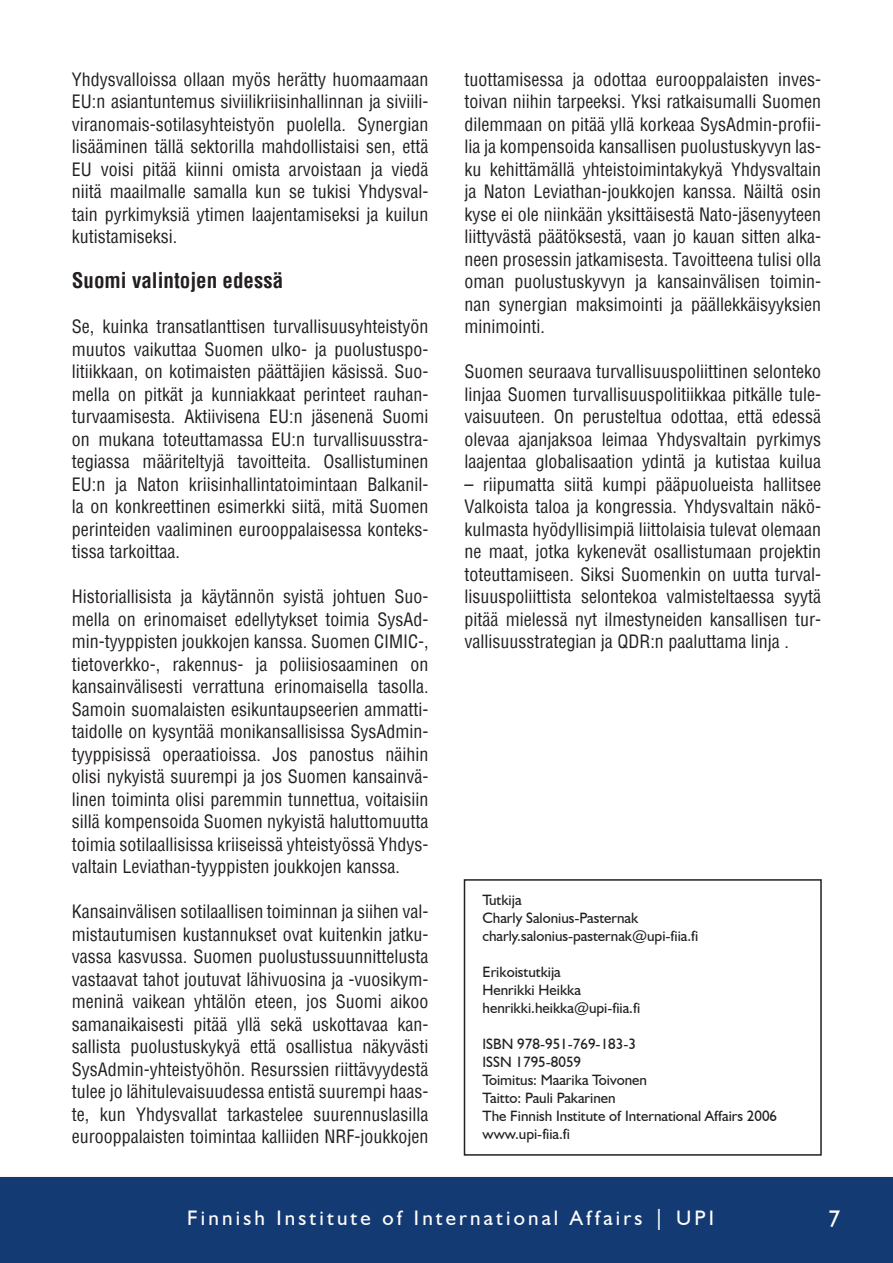
<style>
.page{position:relative;width:893px;height:1263px;background:#fff}
.page>*{position:absolute;margin:0;border:0;box-sizing:border-box;transform-origin:0 0}
.t1{font:24px "Humanist 521 BT";color:#fff}
.t2{font:21px "Humanist 521 BT";letter-spacing:.15em;color:#fdfdfd}
.t3{font:700 condensed 21px "Helvetica";color:#231f20}
.t4{font:condensed 18px/22.5px "Helvetica";color:#231f20;text-align:justify}
.t5{font:15px/18px "Humanist 521 BT";color:#231f20}
</style>
<div class="page">
<div style="left:0;top:1177px;width:893px;height:86px;background:#143a73"></div>
<div style="left:464px;top:879px;width:358px;height:277px;border:2px solid #231f20"></div>
<p class="t4" style="left:72px;top:68px;width:358px">Yhdysvalloissa ollaan myös herätty huomaamaan EU:n asiantuntemus siviilikriisinhallinnan ja siviili&shy;viranomais-sotilasyhteistyön puolella. Synergian lisääminen tällä sektorilla mahdollistaisi sen, että EU voisi pitää kiinni omista arvoistaan ja viedä niitä maailmalle samalla kun se tukisi Yhdysval&shy;tain pyrkimyksiä ytimen laajentamiseksi ja kuilun kutistamiseksi.</p>
<p class="t3" style="left:72px;top:267px;width:213px">Suomi valintojen edessä</p>
<p class="t4" style="left:72px;top:315px;width:358px">Se, kuinka transatlanttisen turvallisuusyhteistyön muutos vaikuttaa Suomen ulko- ja puolustuspo&shy;litiikkaan, on kotimaisten päättäjien käsissä. Suo&shy;mella on pitkät ja kunniakkaat perinteet rauhan&shy;turvaamisesta. Aktiivisena EU:n jäsenenä Suomi on mukana toteuttamassa EU:n turvallisuusstra&shy;tegiassa määriteltyjä tavoitteita. Osallistuminen EU:n ja Naton kriisinhallintatoimintaan Balkanil&shy;la on konkreettinen esimerkki siitä, mitä Suomen perinteiden vaaliminen eurooppalaisessa konteks&shy;tissa tarkoittaa.</p>
<p class="t4" style="left:72px;top:585px;width:358px">Historiallisista ja käytännön syistä johtuen Suo&shy;mella on erinomaiset edellytykset toimia SysAd&shy;min-tyyppisten joukkojen kanssa. Suomen CIMIC-, tietoverkko-, rakennus- ja poliisiosaaminen on kansainvälisesti verrattuna erinomaisella tasolla.<br>Samoin suomalaisten esikuntaupseerien ammatti&shy;taidolle on kysyntää monikansallisissa SysAdmin&shy;tyyppisissä operaatioissa. Jos panostus näihin olisi nykyistä suurempi ja jos Suomen kansainvä&shy;linen toiminta olisi paremmin tunnettua, voitaisiin sillä kompensoida Suomen nykyistä haluttomuutta toimia sotilaallisissa kriiseissä yhteistyössä Yhdys&shy;valtain Leviathan-tyyppisten joukkojen kanssa.</p>
<p class="t4" style="left:72px;top:900px;width:358px">Kansainvälisen sotilaallisen toiminnan ja siihen val&shy;mistautumisen kustannukset ovat kuitenkin jatku&shy;vassa kasvussa. Suomen puolustussuunnittelusta vastaavat tahot joutuvat lähivuosina ja -vuosikym&shy;meninä vaikean yhtälön eteen, jos Suomi aikoo samanaikaisesti pitää yllä sekä uskottavaa kan&shy;sallista puolustuskykyä että osallistua näkyvästi SysAdmin-yhteistyöhön. Resurssien riittävyydestä tulee jo lähitulevaisuudessa entistä suurempi haas&shy;te, kun Yhdysvallat tarkastelee suurennuslasilla eurooppalaisten toimintaa kalliiden NRF-joukkojen</p>
<p class="t4" style="left:464px;top:68px;width:358px">tuottamisessa ja odottaa eurooppalaisten inves&shy;toivan niihin tarpeeksi. Yksi ratkaisumalli Suomen dilemmaan on pitää yllä korkeaa SysAdmin-profii&shy;lia ja kompensoida kansallisen puolustuskyvyn las&shy;ku kehittämällä yhteistoimintakykyä Yhdysvaltain ja Naton Leviathan-joukkojen kanssa. Näiltä osin kyse ei ole niinkään yksittäisestä Nato-jäsenyyteen liittyvästä päätöksestä, vaan jo kauan sitten alka&shy;neen prosessin jatkamisesta. Tavoitteena tulisi olla oman puolustuskyvyn ja kansainvälisen toimin&shy;nan synergian maksimointi ja päällekkäisyyksien minimointi.</p>
<p class="t4" style="left:464px;top:360px;width:358px">Suomen seuraava turvallisuuspoliittinen selonteko linjaa Suomen turvallisuuspolitiikkaa pitkälle tule&shy;vaisuuteen. On perusteltua odottaa, että edessä olevaa ajanjaksoa leimaa Yhdysvaltain pyrkimys laajentaa globalisaation ydintä ja kutistaa kuilua</p>
<p class="t4" style="left:464px;top:473px;width:358px">– riipumatta siitä kumpi pääpuolueista hallitsee Valkoista taloa ja kongressia. Yhdysvaltain näkö&shy;kulmasta hyödyllisimpiä liittolaisia tulevat olemaan ne maat, jotka kykenevät osallistumaan projektin toteuttamiseen. Siksi Suomenkin on uutta turval&shy;lisuuspoliittista selontekoa valmisteltaessa syytä pitää mielessä nyt ilmestyneiden kansallisen tur&shy;vallisuusstrategian ja QDR:n paaluttama linja .</p>
<p class="t5" style="left:482px;top:890px;width:217px">Tutkija<br>Charly Salonius-Pasternak charly.salonius-pasternak@upi-fiia.fi</p>
<p class="t5" style="left:482px;top:962px;width:159px">Erikoistutkija<br>Henrikki Heikka henrikki.heikka@upi-fiia.fi</p>
<p class="t5" style="left:482px;top:1034px;width:296px">ISBN 978-951-769-183-3<br>ISSN 1795-8059<br>Toimitus: Maarika Toivonen<br>Taitto: Pauli Pakarinen<br>The Finnish Institute of International Affairs 2006 www.upi-fiia.fi</p>
<p class="t2" style="left:187px;top:1205px;width:528px">Finnish Institute of International Affairs | UPI</p>
<h1 class="t1" style="left:828px;top:1204px;width:14px">7</h1>
</div>
